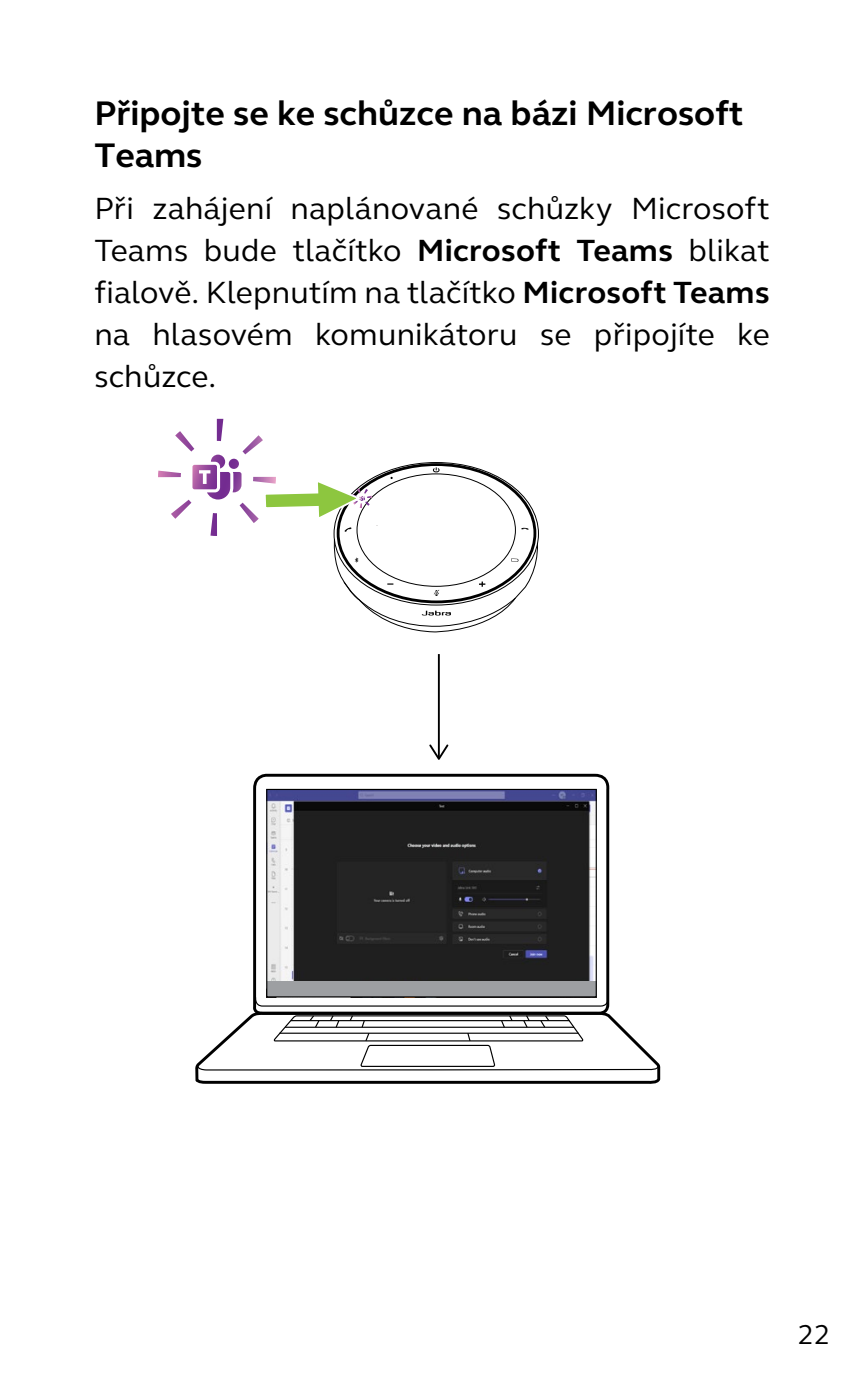
<style>
.page{position:relative;width:864px;height:1389px;background:#fff}
.page>*{position:absolute;margin:0;border:0;box-sizing:border-box;transform-origin:0 0}
.t1{font:700 35px/42px "GN Elliot";color:#000}
.t2{font:31.5px/42px "GN Elliot";letter-spacing:.005em;color:#000;text-align:justify}
.t3{font:28px "GN Elliot";color:#000}
.s1{font-weight:700}
</style>
<div class="page">
<svg style="left:253px;top:773px;width:357px;height:223px"></svg>
<svg style="left:195px;top:996px;width:466px;height:88px"></svg>
<img style="left:268px;top:791px;width:326px;height:191px">
<div style="left:267px;top:982px;width:329px;height:15px;background:#9d9fa2"></div>
<div style="left:266px;top:789px;width:330px;height:208px;border:1px solid #000"></div>
<hr style="left:437px;top:654px;width:2px;height:104px;background:#000">
<svg style="left:429px;top:744px;width:19px;height:16px"></svg>
<svg style="left:158px;top:419px;width:380px;height:214px"></svg>
<p class="t1" style="left:94px;top:92px;width:650px">Připojte se ke schůzce na bázi Microsoft<br>Teams</p>
<p class="t2" style="left:94px;top:187px;width:676px">Při zahájení naplánované schůzky Microsoft Teams bude tlačítko <span class="s1">Microsoft Teams</span> blikat fialově. Klepnutím na tlačítko <span class="s1">Microsoft Teams </span>na hlasovém komunikátoru se připojíte ke schůzce.</p>
<p class="t3" style="left:797px;top:1316px;width:34px">22</p>
</div>
